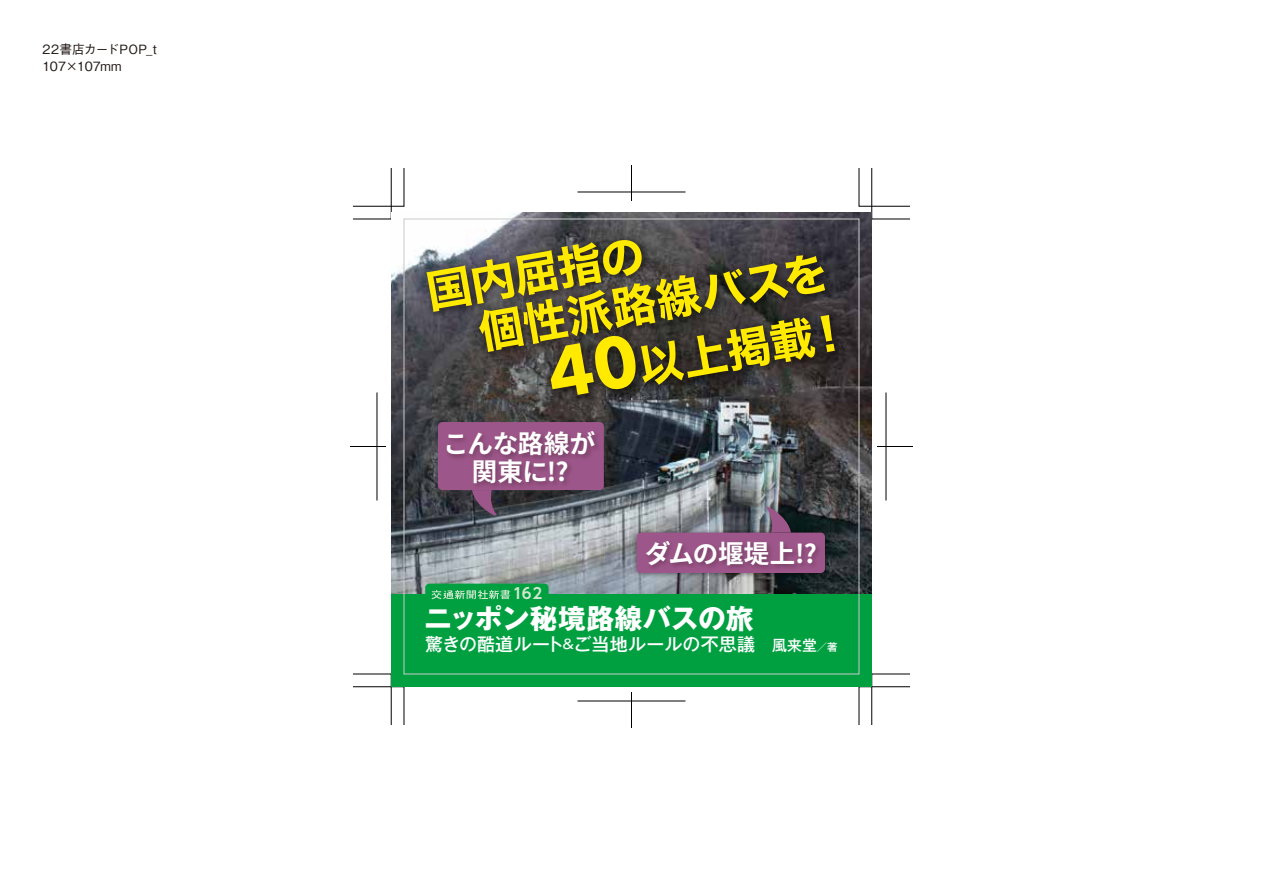
<style>
.page{position:relative;width:1263px;height:893px;background:#fff}
.page>*{position:absolute;margin:0;border:0;box-sizing:border-box;transform-origin:0 0}
.t1{font:44.7px/48.9px "Hiragino Sans W7";color:#ffea00}
.t2{font:700 27.6px "Gothic MB101 Pr 6";letter-spacing:.005em;color:#fff}
.t3{font:700 25.5px/27.6px "Source Han Sans";letter-spacing:-.01em;color:#fff;text-align:center}
.t4{font:500 18px "Gothic MB101 Pr 6";letter-spacing:.01em;color:#fff}
.t5{font:700 14.85px "UD Shin Go Pr 6 De";color:#d0e7ce}
.t6{font:500 12.75px/17px "Gothic BBB Pro";letter-spacing:.005em;color:#221815}
.s1{font-family:"Koz Go Pr 6 N";font-size:71.4px}
.s2{font-family:"Avenir Next";font-weight:700;font-size:71.4px}
.s3{font-size:13.05px}
.s4{font-size:14.85px}
.s5{font-size:10.35px}
</style>
<div class="page">
<svg style="left:353px;top:673px;width:51px;height:52px"></svg>
<svg style="left:353px;top:168px;width:51px;height:51px"></svg>
<svg style="left:858px;top:168px;width:52px;height:51px"></svg>
<svg style="left:858px;top:673px;width:52px;height:52px"></svg>
<hr style="left:350px;top:446px;width:36px;height:1px;background:#000">
<hr style="left:377px;top:392px;width:1px;height:108px;background:#000">
<hr style="left:877px;top:446px;width:36px;height:1px;background:#000">
<hr style="left:886px;top:392px;width:1px;height:108px;background:#000">
<hr style="left:631px;top:165px;width:1px;height:36px;background:#000">
<hr style="left:577px;top:701px;width:108px;height:1px;background:#000">
<hr style="left:631px;top:692px;width:1px;height:36px;background:#000">
<div style="left:391px;top:593px;width:481px;height:94px;background:#00a041"></div>
<img style="left:391px;top:213px;width:481px;height:380px">
<img style="left:413px;top:188px;width:461px;height:279px">
<img style="left:630px;top:501px;width:202px;height:93px">
<svg style="left:766px;top:506px;width:25px;height:27px"></svg>
<div style="left:637px;top:533px;width:188px;height:40px;background:#9d5689;border-radius:4px"></div>
<img style="left:641px;top:543px;width:184px;height:51px">
<div style="left:425px;top:584px;width:124px;height:19px;background:#00a041;border-radius:4px"></div>
<svg style="left:431px;top:590px;width:79px;height:9px"></svg>
<div style="left:438px;top:422px;width:166px;height:68px;background:#9d5689;border-radius:4px"></div>
<img style="left:439px;top:426px;width:165px;height:90px">
<p class="t6" style="left:43px;top:39px;width:116px">22書店カードPOP_t<br>107×107mm</p>
<h1 class="t1" style="left:423px;top:270px;width:399px;rotate:-10deg">国内屈指の<br>　個性派路線バスを</h1>
<h1 class="t1" style="left:442px;top:379px;width:411px;rotate:-10deg"><span class="s1">　</span> <span class="s2">40</span>以上掲載！</h1>
<h3 class="t3" style="left:443px;top:430px;width:154px">こんな路線が関東に!?</h3>
<p class="t5" style="left:513px;top:581px;width:31px">162</p>
<h3 class="t3" style="left:645px;top:540px;width:173px">ダムの堰堤上!?</h3>
<h2 class="t2" style="left:424px;top:596px;width:331px">ニッポン秘境路線バスの旅</h2>
<p class="t4" style="left:425px;top:629px;width:414px">驚きの酷道ルート<span class="s3">＆</span>ご当地ルールの不思議 <span class="s4">風来堂</span><span class="s5">／著</span></p>
</div>
